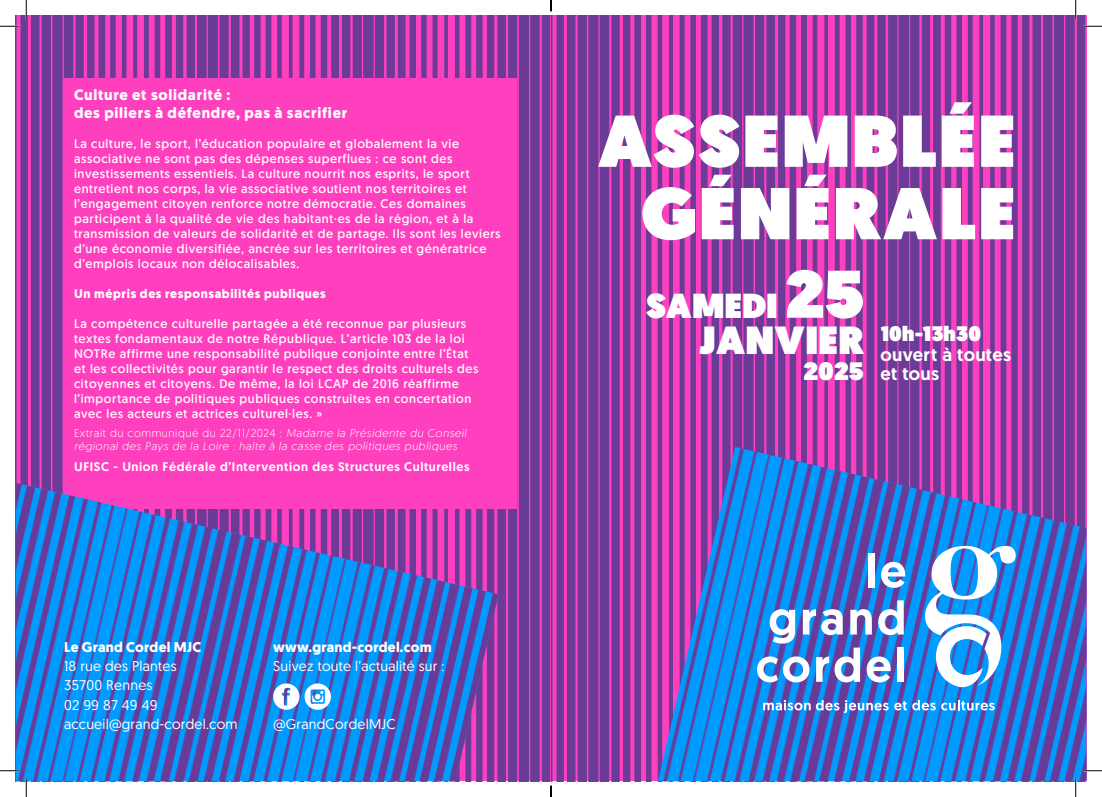
<style>
.page{position:relative;width:1102px;height:797px;background:#fff}
.page>*{position:absolute;margin:0;border:0;box-sizing:border-box;transform-origin:0 0}
.grand_titre_didot{font:900 73.12px/72.4px "Geomanist";letter-spacing:.04em;color:#fff;text-align:right}
.grand_titre_didot-2{font:900 39.25px "Geomanist";letter-spacing:.015em;color:#fff}
.grand_titre_didot-3{font:900 34.75px "Geomanist";letter-spacing:.015em;color:#fff}
.grand_titre_didot-4{font:900 25.25px "Geomanist";color:#fff}
.texte_labeur_geomanist{font:900 21px "Geomanist";letter-spacing:.015em;color:#fff}
.texte_labeur_geomanist-2{font:500 18.5px/19.5px "Geomanist";letter-spacing:.015em;color:#fff}
.compagnie{font:700 15px/18px "Geomanist";letter-spacing:.05em;color:#fff}
.texte_labeur_geomanist-3{font:14.12px/19.5px "Geomanist";letter-spacing:.015em;color:#fff}
.texte_labeur_geomanist-4{font:700 14.12px "Geomanist";letter-spacing:.015em;color:#fff}
.compagnie-2{font:12.5px/15px "Geomanist";letter-spacing:.05em;color:#fff}
.compagnie-3{font:500 12.5px "Geomanist";letter-spacing:.05em;color:#fff}
.compagnie-4{font:700 12.5px "Geomanist";letter-spacing:.05em;color:#fff}
.compagnie-5{font:italic 300 11.25px/13.5px "Geomanist";letter-spacing:.05em;color:#fff}
.s1{font-style:normal}
.s2{font-size:67.25px}
</style>
<div class="page">
<img style="left:16px;top:16px;width:535px;height:765px">
<svg style="left:551px;top:16px;width:535px;height:765px;fill:#6a3b97"></svg>
<img style="left:658px;top:447px;width:428px;height:334px">
<div style="left:63px;top:78px;width:454px;height:430px;background:#ff40be"></div>
<div style="left:867px;top:553px;width:7px;height:34px;background:#fff"></div>
<svg style="left:881px;top:562px;width:24px;height:26px"></svg>
<svg style="left:769px;top:609px;width:26px;height:34px"></svg>
<svg style="left:802px;top:609px;width:40px;height:26px"></svg>
<svg style="left:850px;top:609px;width:21px;height:25px"></svg>
<svg style="left:878px;top:600px;width:25px;height:35px"></svg>
<svg style="left:757px;top:656px;width:52px;height:26px"></svg>
<svg style="left:816px;top:647px;width:44px;height:35px"></svg>
<svg style="left:866px;top:656px;width:24px;height:26px"></svg>
<div style="left:897px;top:647px;width:6px;height:34px;background:#fff"></div>
<svg style="left:763px;top:700px;width:125px;height:13px"></svg>
<svg style="left:894px;top:701px;width:12px;height:9px"></svg>
<svg style="left:912px;top:700px;width:23px;height:10px"></svg>
<svg style="left:941px;top:700px;width:53px;height:10px"></svg>
<svg style="left:924px;top:546px;width:91px;height:141px"></svg>
<img style="left:16px;top:483px;width:482px;height:298px">
<svg style="left:273px;top:683px;width:58px;height:26px"></svg>
<svg style="left:0;top:25px;width:19px;height:2px"></svg>
<svg style="left:1083px;top:25px;width:18px;height:2px"></svg>
<svg style="left:0;top:770px;width:19px;height:1px"></svg>
<svg style="left:1083px;top:770px;width:18px;height:1px"></svg>
<svg style="left:25px;top:0;width:2px;height:19px"></svg>
<svg style="left:25px;top:778px;width:2px;height:19px"></svg>
<svg style="left:1074px;top:0;width:2px;height:19px"></svg>
<svg style="left:1074px;top:778px;width:2px;height:19px"></svg>
<svg style="left:550px;top:785px;width:1px;height:12px"></svg>
<p class="compagnie" style="left:74px;top:86px;width:275px">Culture et solidarité :<br>des piliers à défendre, pas à sacrifier</p>
<p class="compagnie-2" style="left:74px;top:136px;width:428px">La culture, le sport, l’éducation populaire et globalement la vie associative ne sont pas des dépenses superflues : ce sont des investissements essentiels. La culture nourrit nos esprits, le sport entretient nos corps, la vie associative soutient nos territoires et l’engagement citoyen renforce notre démocratie. Ces domaines participent à la qualité de vie des habitant∙es de la région, et à la transmission de valeurs de solidarité et de partage. Ils sont les leviers d’une économie diversifiée, ancrée sur les territoires et génératrice d’emplois locaux non délocalisables.</p>
<p class="compagnie-4" style="left:74px;top:285px;width:253px">Un mépris des responsabilités publiques</p>
<p class="compagnie-2" style="left:74px;top:316px;width:406px">La compétence culturelle partagée a été reconnue par plusieurs textes fondamentaux de notre République. L’article 103 de la loi NOTRe affirme une responsabilité publique conjointe entre l’État et les collectivités pour garantir le respect des droits culturels des citoyennes et citoyens. De même, la loi LCAP de 2016 réaffirme l’importance de politiques publiques construites en concertation avec les acteurs et actrices culturel∙les. »</p>
<p class="compagnie-5" style="left:74px;top:426px;width:394px"><span class="s1">Extrait du communiqué du 22/11/2024 :</span> Madame la Présidente du Conseil régional des Pays de la Loire : halte à la casse des politiques publiques</p>
<p class="compagnie-3" style="left:74px;top:458px;width:397px">UFISC - Union Fédérale d’Intervention des Structures Culturelles</p>
<p class="texte_labeur_geomanist-4" style="left:64px;top:637px;width:139px">Le Grand Cordel MJC</p>
<p class="texte_labeur_geomanist-3" style="left:64px;top:656px;width:114px">18 rue des Plantes<br>35700 Rennes</p>
<p class="texte_labeur_geomanist-3" style="left:64px;top:694px;width:95px">02 99 87 49 49</p>
<p class="texte_labeur_geomanist-3" style="left:64px;top:714px;width:175px">accueil@grand-cordel.com</p>
<p class="texte_labeur_geomanist-4" style="left:273px;top:637px;width:160px">www.grand-cordel.com</p>
<p class="texte_labeur_geomanist-3" style="left:273px;top:656px;width:173px">Suivez toute l’actualité sur :</p>
<p class="texte_labeur_geomanist-3" style="left:273px;top:714px;width:124px">@GrandCordelMJC</p>
<p class="grand_titre_didot" style="left:597px;top:107px;width:419px">ASSEMBLÉE<br>GÉNÉRALE</p>
<p class="grand_titre_didot-3" style="left:646px;top:283px;width:219px">SAMEDI <span class="s2">25</span></p>
<p class="grand_titre_didot-2" style="left:699px;top:314px;width:166px">JANVIER</p>
<p class="grand_titre_didot-4" style="left:803px;top:354px;width:61px">2025</p>
<p class="texte_labeur_geomanist" style="left:880px;top:320px;width:102px">10h-13h30</p>
<p class="texte_labeur_geomanist-2" style="left:880px;top:344px;width:132px">ouvert à toutes et tous</p>
</div>
